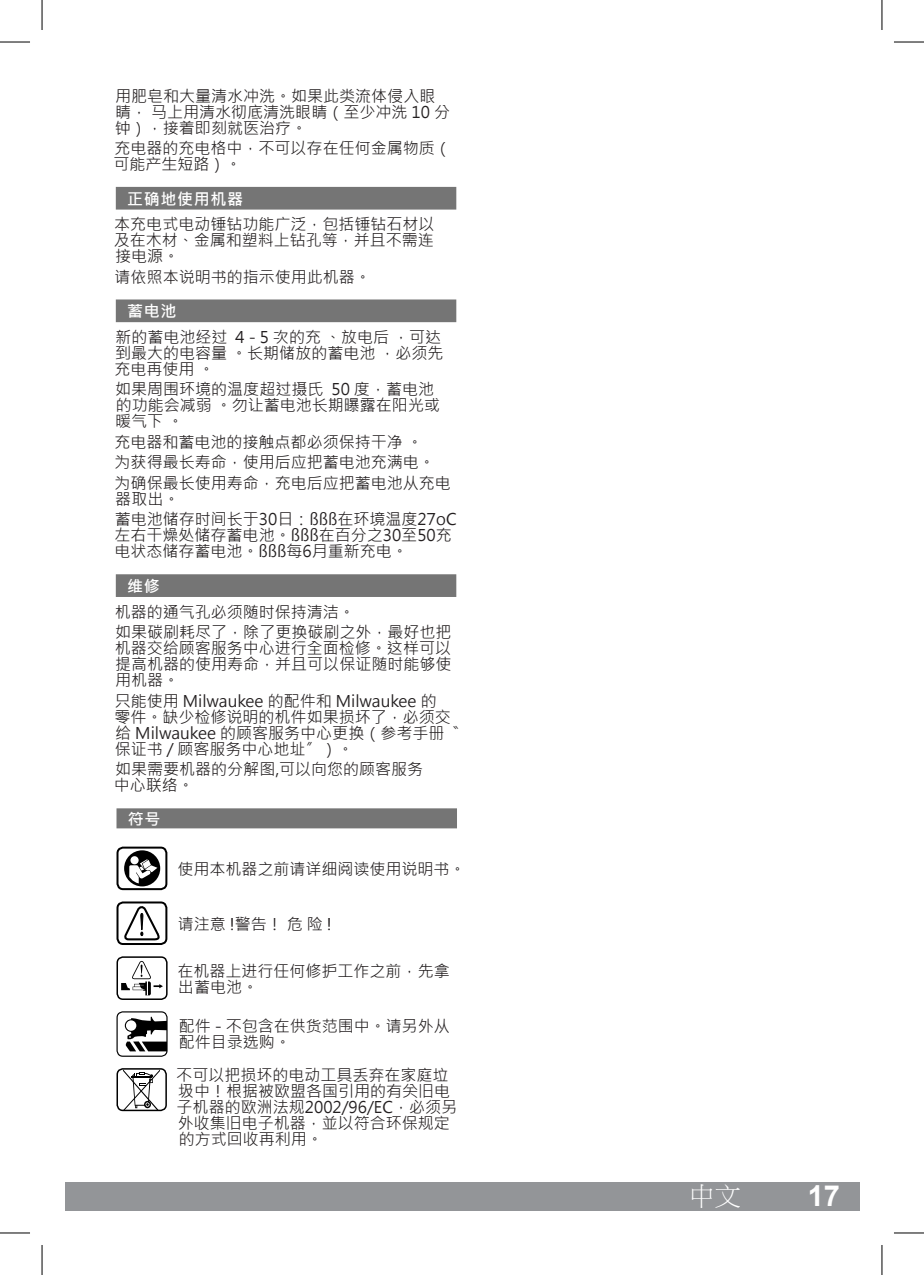
<style>
.page{position:relative;width:924px;height:1275px;background:#fff}
.page>*{position:absolute;margin:0;border:0;box-sizing:border-box;transform-origin:0 0}
.t1{font:700 29px "Arial";color:#fff}
.t2{font:26px "P Ming Li U";color:#fff}
.t3{font:16px/16px "Microsoft Jheng Hei";color:#231f20}
.t4{font:700 16px "Microsoft Jheng Hei";letter-spacing:.04em;color:#fff}
.s1{font-style:inherit}
</style>
<div class="page">
<div style="left:116px;top:187px;width:340px;height:23px;background:#757575;border:2px solid #757575"></div>
<div style="left:116px;top:299px;width:340px;height:23px;background:#757575;border:2px solid #757575"></div>
<div style="left:116px;top:574px;width:340px;height:23px;background:#757575;border:2px solid #757575"></div>
<div style="left:116px;top:808px;width:341px;height:20px;background:#757575;border:2px solid #757575"></div>
<div style="left:124px;top:850px;width:36px;height:36px;background:#000;border-radius:50%"></div>
<div style="left:130px;top:856px;width:8px;height:8px;background:#fff;border-radius:50%"></div>
<svg style="left:129px;top:859px;width:28px;height:24px"></svg>
<div style="left:116px;top:846px;width:51px;height:44px;border:2px solid #000;border-radius:6px"></div>
<div style="left:116px;top:901px;width:51px;height:44px;border:2px solid #000;border-radius:6px"></div>
<svg style="left:122px;top:903px;width:39px;height:38px"></svg>
<div style="left:116px;top:956px;width:51px;height:44px;border:2px solid #000;border-radius:6px"></div>
<svg style="left:121px;top:961px;width:42px;height:34px"></svg>
<svg style="left:116px;top:1011px;width:51px;height:45px"></svg>
<svg style="left:123px;top:1071px;width:37px;height:37px"></svg>
<div style="left:116px;top:1068px;width:51px;height:43px;border:2px solid #000;border-radius:6px"></div>
<hr style="left:0;top:42px;width:30px;height:1px;background:#000">
<hr style="left:893px;top:42px;width:30px;height:1px;background:#000">
<hr style="left:0;top:1232px;width:30px;height:1px;background:#000">
<hr style="left:893px;top:1232px;width:30px;height:1px;background:#000">
<hr style="left:42px;top:0;width:1px;height:30px;background:#000">
<hr style="left:42px;top:1245px;width:1px;height:30px;background:#000">
<hr style="left:881px;top:0;width:1px;height:30px;background:#000">
<hr style="left:881px;top:1245px;width:1px;height:30px;background:#000">
<div style="left:65px;top:1182px;width:794px;height:28px;background:#939598"></div>
<p class="t3" style="left:115px;top:88px;width:336px">用肥皂和大量清水冲洗。如果此类流体侵入眼睛， 马上用清水彻底清洗眼睛（至少冲洗 10 分钟），接着即刻就医治疗。</p>
<p class="t3" style="left:113px;top:140px;width:339px">充电器的充电格中，不可以存在任何金属物质（可能产生短路）。</p>
<p class="t4" style="left:127px;top:189px;width:117px">正确地使用机器</p>
<p class="t3" style="left:114px;top:216px;width:322px;text-align:justify">本充电式电动锤钻功能广泛，包括锤钻石材以及在木材、金属和塑料上钻孔等，并且不需连接电源。</p>
<p class="t3" style="left:115px;top:269px;width:257px">请依照本说明书的指示使用此机器。</p>
<p class="t4" style="left:127px;top:301px;width:51px">蓄电池</p>
<p class="t3" style="left:114px;top:329px;width:330px">新的蓄电池经过 4 - 5 次的充 、放电后 ，可达到最大的电容量 。长期储放的蓄电池 ，必须先充电再使用 。</p>
<p class="t3" style="left:115px;top:381px;width:326px">如果周围环境的温度超过摄氏 50 度，蓄电池的功能会减弱 。勿让蓄电池长期曝露在阳光或暖气下 。</p>
<p class="t3" style="left:114px;top:431px;width:338px;line-height:20.6px">充电器和蓄电池的接触点都必须保持干净 。<br>为获得最长寿命，使用后应把蓄电池充满电。为确保最长使用寿命，充电后应把蓄电池从充电</p>
<p class="t3" style="left:115px;top:489px;width:343px;line-height:20.6px">器取出。<br>蓄电池储存时间长于30日：ßßß在环境温度27oC</p>
<p class="t3" style="left:114px;top:527px;width:339px">左右干燥处储存蓄电池。ßßß在百分之30至50充电状态储存蓄电池。ßßß每6月重新充电。</p>
<p class="t4" style="left:127px;top:576px;width:34px">维修</p>
<p class="t3" style="left:115px;top:601px;width:338px;line-height:20.6px">机器的通气孔必须随时保持清洁。<br>如果碳刷耗尽了，除了更换碳刷之外，最好也把</p>
<p class="t3" style="left:115px;top:640px;width:338px;text-align:justify">机器交给顾客服务中心进行全面检修。这样可以提高机器的使用寿命，并且可以保证随时能够使用机器。</p>
<p class="t3" style="left:114px;top:692px;width:347px">只能使用 Milwaukee 的配件和 Milwaukee 的<br>零件。缺少检修说明的机件如果损坏了，必须交给 Milwaukee 的顾客服务中心更换（参考手册〝保证书 / 顾客服务中心地址〞）。</p>
<p class="t3" style="left:114px;top:761px;width:310px">如果需要机器的分解图,可以向您的顾客服务中心<span class="s1">联络。</span></p>
<p class="t4" style="left:128px;top:809px;width:34px">符号</p>
<p class="t3" style="left:177px;top:861px;width:289px">使用本机器之前请详细阅读使用说明书。</p>
<p class="t3" style="left:178px;top:915px;width:155px">请注意 !警告！ 危 险 !</p>
<p class="t3" style="left:177px;top:962px;width:274px">在机器上进行任何修护工作之前，先拿出蓄电池。</p>
<p class="t3" style="left:179px;top:1018px;width:272px">配件 - 不包含在供货范围中。请另外从配件目录选购。</p>
<p class="t3" style="left:176px;top:1067px;width:282px">不可以把损坏的电动工具丢弃在家庭垃圾中！根据被欧盟各国引用的有关旧电子机器的欧洲法规2002/96/EC，必须另外收集旧电子机器，並以符合环保规定的方式回收再利用。</p>
<h2 class="t2" style="left:688px;top:1183px;width:53px">中文</h2>
<h1 class="t1" style="left:807px;top:1176px;width:34px">17</h1>
</div>
